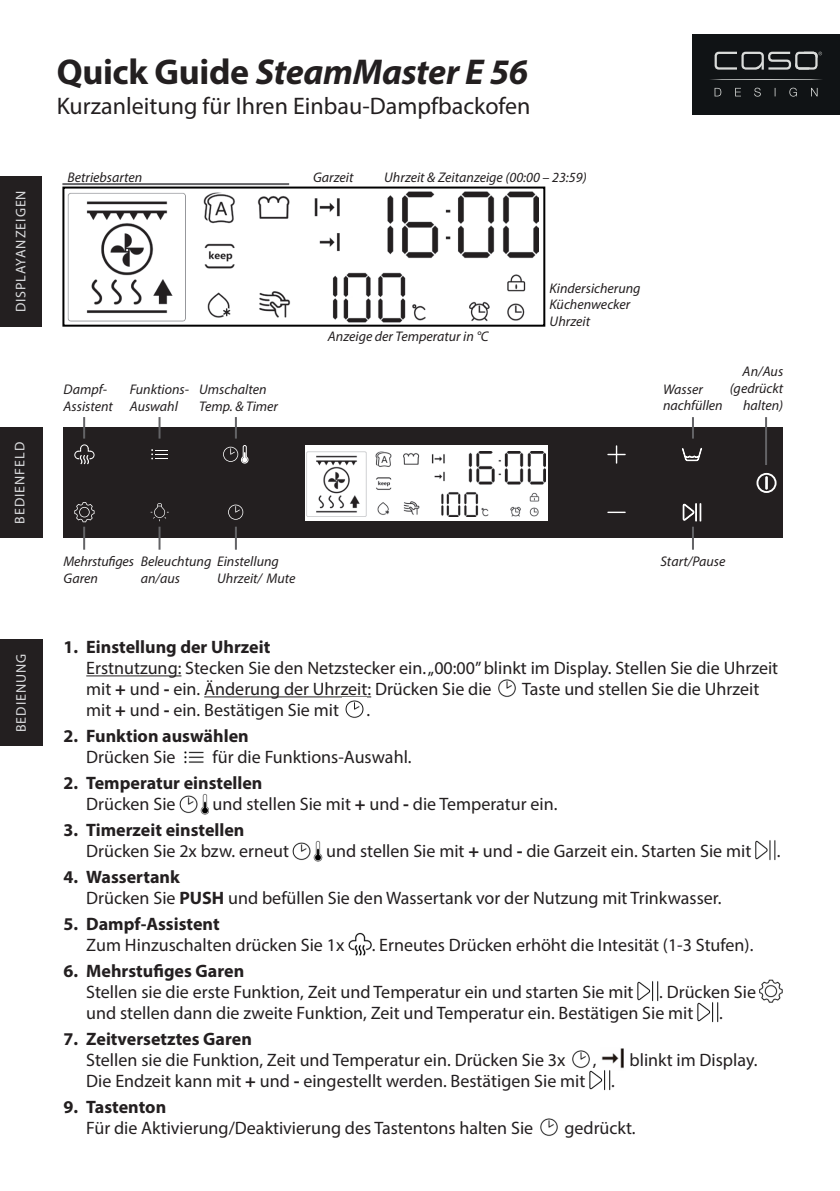
<style>
.page{position:relative;width:840px;height:1191px;background:#fff}
.page>*{position:absolute;margin:0;border:0;box-sizing:border-box;transform-origin:0 0}
.t1{font:italic 700 36px "Myriad Pro";letter-spacing:-.01em;color:#231f20}
.t2{font:24px "Myriad Pro";color:#231f20}
.t3{font:18px/21px "Myriad Pro";color:#231f20}
.t4{font:700 18px "Myriad Pro";color:#231f20}
.t5{font:italic 14px/16.8px "Myriad Pro";color:#231f20}
.t6{font:14px "Myriad Pro";letter-spacing:.07em;color:#dcdddf}
.s1{font-style:normal}
.s2{font-weight:700}
</style>
<div class="page">
<div style="left:691px;top:34px;width:148px;height:80px;background:#101315"></div>
<svg style="left:710px;top:79px;width:112px;height:1px"></svg>
<svg style="left:714px;top:52px;width:107px;height:18px"></svg>
<svg style="left:714px;top:88px;width:103px;height:9px"></svg>
<hr style="left:86px;top:675px;width:95px;height:1px;background:#231f20">
<hr style="left:204px;top:696px;width:167px;height:1px;background:#231f20">
<img style="left:498px;top:679px;width:18px;height:18px">
<img style="left:345px;top:700px;width:19px;height:18px">
<img style="left:184px;top:751px;width:20px;height:13px">
<img style="left:179px;top:793px;width:30px;height:22px">
<img style="left:293px;top:840px;width:29px;height:22px">
<img style="left:755px;top:840px;width:21px;height:21px">
<img style="left:348px;top:932px;width:23px;height:23px">
<img style="left:637px;top:981px;width:21px;height:21px">
<img style="left:759px;top:979px;width:23px;height:23px">
<img style="left:697px;top:1002px;width:21px;height:21px">
<img style="left:572px;top:1050px;width:18px;height:18px">
<img style="left:601px;top:1048px;width:23px;height:21px">
<img style="left:589px;top:1068px;width:21px;height:23px">
<img style="left:540px;top:1118px;width:18px;height:18px">
<div style="left:0;top:639px;width:42px;height:107px;background:#231f20"></div>
<div style="left:0;top:176px;width:42px;height:151px;background:#231f20"></div>
<img style="left:67px;top:191px;width:470px;height:132px">
<div style="left:62px;top:186px;width:483px;height:141px;border:2px solid #000"></div>
<hr style="left:62px;top:183px;width:227px;height:2px;background:#636366">
<div style="left:63px;top:428px;width:719px;height:110px;background:#231f20"></div>
<div style="left:305px;top:445px;width:241px;height:76px;background:#fff"></div>
<svg style="left:681px;top:445px;width:20px;height:16px"></svg>
<svg style="left:682px;top:503px;width:18px;height:18px"></svg>
<svg style="left:607px;top:511px;width:18px;height:2px"></svg>
<svg style="left:607px;top:445px;width:18px;height:18px"></svg>
<svg style="left:765px;top:476px;width:2px;height:13px"></svg>
<svg style="left:151px;top:449px;width:17px;height:10px"></svg>
<svg style="left:74px;top:444px;width:21px;height:28px"></svg>
<svg style="left:228px;top:504px;width:15px;height:16px"></svg>
<svg style="left:223px;top:445px;width:25px;height:18px"></svg>
<svg style="left:150px;top:503px;width:19px;height:18px"></svg>
<svg style="left:74px;top:502px;width:20px;height:20px"></svg>
<div style="left:756px;top:473px;width:20px;height:20px;border:2px solid #fff;border-radius:50%"></div>
<hr style="left:235px;top:526px;width:2px;height:23px;background:#636366">
<hr style="left:158px;top:526px;width:2px;height:23px;background:#636366">
<hr style="left:691px;top:526px;width:2px;height:23px;background:#636366">
<hr style="left:83px;top:526px;width:2px;height:23px;background:#636366">
<hr style="left:158px;top:417px;width:2px;height:21px;background:#636366">
<hr style="left:235px;top:417px;width:2px;height:21px;background:#636366">
<hr style="left:691px;top:417px;width:2px;height:21px;background:#636366">
<hr style="left:764px;top:417px;width:2px;height:48px;background:#636366">
<hr style="left:83px;top:417px;width:2px;height:21px;background:#636366">
<div style="left:0;top:428px;width:42px;height:110px;background:#231f20"></div>
<img style="left:306px;top:451px;width:239px;height:66px">
<p class="t6" style="left:12px;top:312px;width:124px;rotate:-90deg">DISPLAYANZEIGEN</p>
<p class="t6" style="left:11px;top:524px;width:83px;rotate:-90deg">BEDIENFELD</p>
<p class="t6" style="left:13px;top:732px;width:80px;rotate:-90deg">BEDIENUNG</p>
<p class="t1" style="left:57px;top:48px;width:473px"><span class="s1">Quick Guide</span> SteamMaster E 56</p>
<p class="t2" style="left:57px;top:92px;width:475px">Kurzanleitung für Ihren Einbau-Dampfbackofen</p>
<p class="t5" style="left:67px;top:168px;width:76px">Betriebsarten</p>
<p class="t5" style="left:313px;top:168px;width:42px">Garzeit</p>
<p class="t5" style="left:384px;top:168px;width:204px">Uhrzeit &amp; Zeitanzeige (00:00 – 23:59)</p>
<p class="t5" style="left:549px;top:279px;width:92px">Kindersicherung</p>
<p class="t5" style="left:549px;top:296px;width:82px">Küchenwecker</p>
<p class="t5" style="left:549px;top:313px;width:42px">Uhrzeit</p>
<p class="t5" style="left:63px;top:381px;width:45px">Dampf-</p>
<p class="t5" style="left:63px;top:397px;width:51px">Assistent</p>
<p class="t5" style="left:130px;top:381px;width:61px">Funktions-</p>
<p class="t5" style="left:130px;top:397px;width:50px">Auswahl</p>
<p class="t5" style="left:327px;top:328px;width:162px">Anzeige der Temperatur in °C</p>
<p class="t5" style="left:199px;top:381px;width:80px">Umschalten<br>Temp. &amp; Timer</p>
<p class="t5" style="left:662px;top:380px;width:41px">Wasser</p>
<p class="t5" style="left:662px;top:397px;width:61px">nachfüllen</p>
<p class="t5" style="left:742px;top:363px;width:42px">An/Aus</p>
<p class="t5" style="left:729px;top:379px;width:55px;text-align:right">(gedrückt halten)</p>
<p class="t5" style="left:63px;top:553px;width:72px">Mehrstufiges</p>
<p class="t5" style="left:660px;top:553px;width:67px">Start/Pause</p>
<p class="t5" style="left:63px;top:570px;width:36px">Garen</p>
<p class="t5" style="left:141px;top:553px;width:140px">Beleuchtung Einstellung</p>
<p class="t5" style="left:217px;top:570px;width:80px">Uhrzeit/ Mute</p>
<p class="t5" style="left:141px;top:570px;width:41px">an/aus</p>
<p class="t4" style="left:63px;top:635px;width:208px">1. Einstellung der Uhrzeit</p>
<p class="t3" style="left:86px;top:657px;width:693px">Erstnutzung: Stecken Sie den Netzstecker ein. „00:00” blinkt im Display. Stellen Sie die Uhrzeit mit <span class="s2">+</span> und <span class="s2">-</span> ein. Änderung der Uhrzeit: Drücken Sie die</p>
<p class="t3" style="left:521px;top:678px;width:239px">Taste und stellen Sie die Uhrzeit</p>
<p class="t3" style="left:86px;top:699px;width:254px">mit <span class="s2">+</span> und <span class="s2">-</span> ein. Bestätigen Sie mit</p>
<p class="t3" style="left:366px;top:699px;width:5px">.</p>
<p class="t4" style="left:63px;top:724px;width:186px">2. Funktion auswählen</p>
<p class="t3" style="left:86px;top:746px;width:91px">Drücken Sie</p>
<p class="t3" style="left:212px;top:746px;width:200px">für die Funktions-Auswahl.</p>
<p class="t4" style="left:63px;top:771px;width:200px">2. Temperatur einstellen</p>
<p class="t3" style="left:86px;top:793px;width:91px">Drücken Sie</p>
<p class="t3" style="left:212px;top:793px;width:346px">und stellen Sie mit <span class="s2">+</span> und <span class="s2">-</span> die Temperatur ein.</p>
<p class="t4" style="left:63px;top:818px;width:182px">3. Timerzeit einstellen</p>
<p class="t3" style="left:86px;top:840px;width:204px">Drücken Sie 2x bzw. erneut</p>
<p class="t3" style="left:326px;top:840px;width:426px">und stellen Sie mit <span class="s2">+</span> und <span class="s2">-</span> die Garzeit ein. Starten Sie mit</p>
<p class="t3" style="left:776px;top:840px;width:5px">.</p>
<p class="t4" style="left:63px;top:865px;width:118px">4. Wassertank</p>
<p class="t3" style="left:86px;top:887px;width:636px">Drücken Sie <span class="s2">PUSH</span> und befüllen Sie den Wassertank vor der Nutzung mit Trinkwasser.</p>
<p class="t4" style="left:63px;top:912px;width:157px">5. Dampf-Assistent</p>
<p class="t3" style="left:86px;top:934px;width:259px">Zum Hinzuschalten drücken Sie 1x</p>
<p class="t3" style="left:371px;top:934px;width:383px">. Erneutes Drücken erhöht die Intesität (1-3 Stufen).</p>
<p class="t4" style="left:63px;top:959px;width:182px">6. Mehrstufiges Garen</p>
<p class="t3" style="left:86px;top:981px;width:548px">Stellen sie die erste Funktion, Zeit und Temperatur ein und starten Sie mit</p>
<p class="t3" style="left:86px;top:981px;width:671px;text-indent:572px">. Drücken Sie und stellen dann die zweite Funktion, Zeit und Temperatur ein. Bestätigen Sie mit</p>
<p class="t3" style="left:718px;top:1002px;width:5px">.</p>
<p class="t4" style="left:63px;top:1027px;width:190px">7. Zeitversetztes Garen</p>
<p class="t3" style="left:86px;top:1049px;width:480px">Stellen sie die Funktion, Zeit und Temperatur ein. Drücken Sie 3x</p>
<p class="t3" style="left:592px;top:1049px;width:5px">,</p>
<p class="t3" style="left:629px;top:1049px;width:129px">blinkt im Display.</p>
<p class="t3" style="left:86px;top:1070px;width:500px">Die Endzeit kann mit <span class="s2">+</span> und <span class="s2">-</span> eingestellt werden. Bestätigen Sie mit</p>
<p class="t3" style="left:610px;top:1070px;width:5px">.</p>
<p class="t4" style="left:63px;top:1095px;width:104px">9. Tastenton</p>
<p class="t3" style="left:86px;top:1117px;width:448px">Für die Aktivierung/Deaktivierung des Tastentons halten Sie</p>
<p class="t3" style="left:564px;top:1117px;width:73px">gedrückt.</p>
</div>
